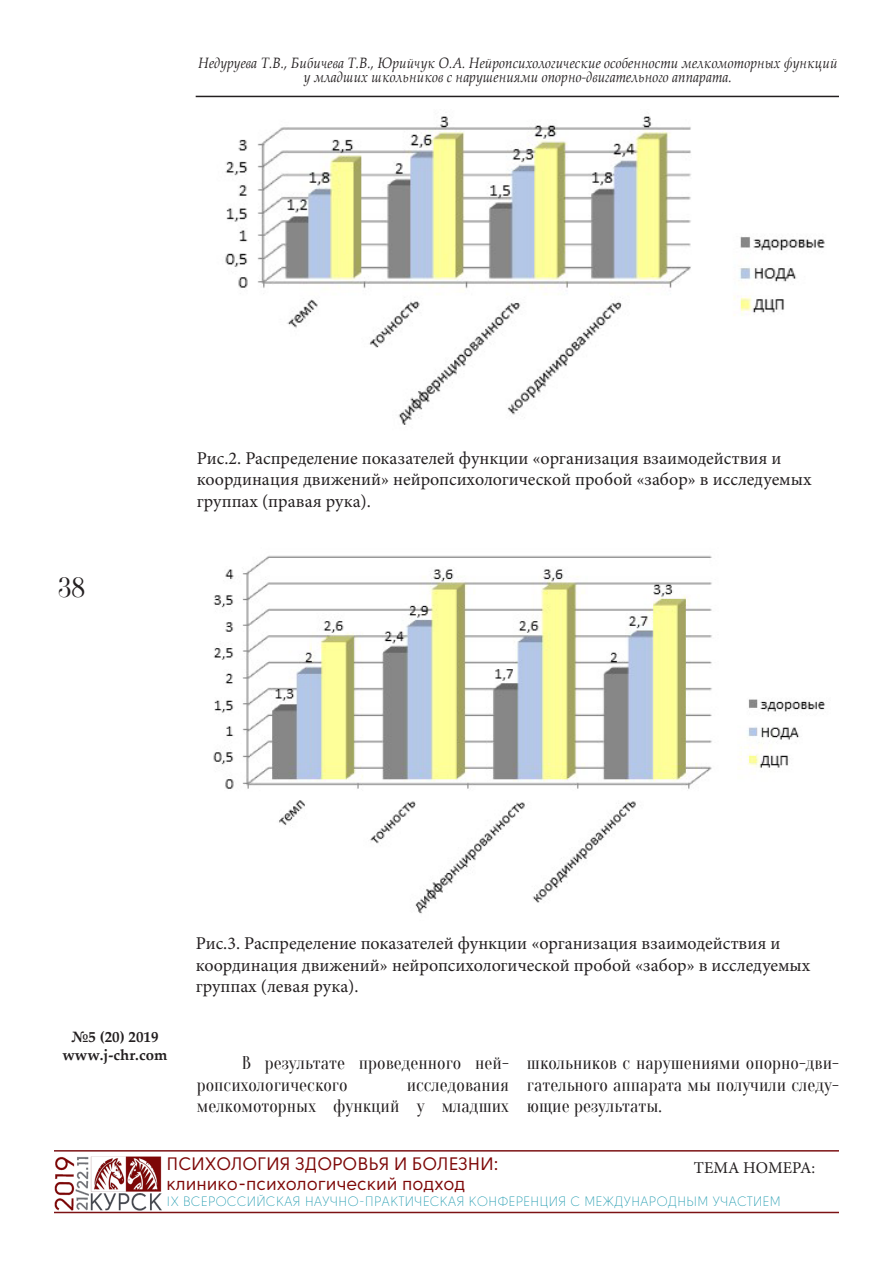
<style>
.page{position:relative;width:893px;height:1263px;background:#fff}
.page>*{position:absolute;margin:0;border:0;box-sizing:border-box;transform-origin:0 0}
.t1{font:27px "Oranienbaum";color:#231f20}
.t2{font:18px/21.6px "Minion Pro";color:#231f20}
.t3{font:18px/21.6px "Oranienbaum";color:#231f20}
.t4{font:18px "Solomon Sans Normal";color:#7d0707}
.t5{font:16.5px "Minion Pro";color:#231f20}
.t6{font:italic 15px/13.5px "Palatino Linotype";color:#231f20;text-align:center;scale:.9 1}
.t7{font:700 15px "Palatino Linotype";color:#231f20}
.t8{font:13.5px "Solomon Sans Light";letter-spacing:-.01em;color:#1495ab}
</style>
<div class="page">
<hr style="left:196px;top:96px;width:643px;height:1px;background:#231f20">
<hr style="left:54px;top:1212px;width:785px;height:1px;background:#7c1214">
<hr style="left:54px;top:1150px;width:785px;height:1px;background:#7c1214">
<img style="left:225px;top:113px;width:600px;height:312px">
<img style="left:213px;top:555px;width:612px;height:359px">
<img style="left:54px;top:1156px;width:108px;height:54px">
<p class="t6" style="left:198px;top:56px;width:712px">Недуруева Т.В., Бибичева Т.В., Юрийчук О.А. Нейропсихологические особенности мелкомоторных функций у младших школьников с нарушениями опорно-двигательного аппарата.</p>
<p class="t1" style="left:59px;top:573px;width:28px">38</p>
<p class="t2" style="left:197px;top:447px;width:616px">Рис.2. Распределение показателей функции «организация взаимодействия и координация движений» нейропсихологической пробой «забор» в исследуемых группах (правая рука).</p>
<p class="t7" style="left:71px;top:1027px;width:89px">№5 (20) 2019</p>
<p class="t7" style="left:62px;top:1045px;width:106px">www.j-chr.com</p>
<p class="t2" style="left:196px;top:932px;width:616px">Рис.3. Распределение показателей функции «организация взаимодействия и координация движений» нейропсихологической пробой «забор» в исследуемых группах (левая рука).</p>
<p class="t3" style="left:197px;top:1053px;width:314px;text-indent:45px">В результате проведенного ней&shy;ропсихологического</p>
<p class="t3" style="left:197px;top:1074px;width:314px;text-align:right">исследования<br>мелкомоторных функций у младших</p>
<p class="t3" style="left:527px;top:1053px;width:314px;text-align:justify">школьников с нарушениями опорно-дви&shy;гательного аппарата мы получили следу&shy;ющие результаты.</p>
<p class="t4" style="left:167px;top:1154px;width:334px">ПСИХОЛОГИЯ ЗДОРОВЬЯ И БОЛЕЗНИ:</p>
<p class="t4" style="left:167px;top:1173px;width:300px">клинико-психологический подход</p>
<p class="t8" style="left:167px;top:1194px;width:616px">IХ ВСЕРОССИЙСКАЯ НАУЧНО-ПРАКТИЧЕСКАЯ КОНФЕРЕНЦИЯ С МЕЖДУНАРОДНЫМ УЧАСТИЕМ</p>
<p class="t5" style="left:694px;top:1157px;width:123px">ТЕМА НОМЕРА:</p>
</div>
